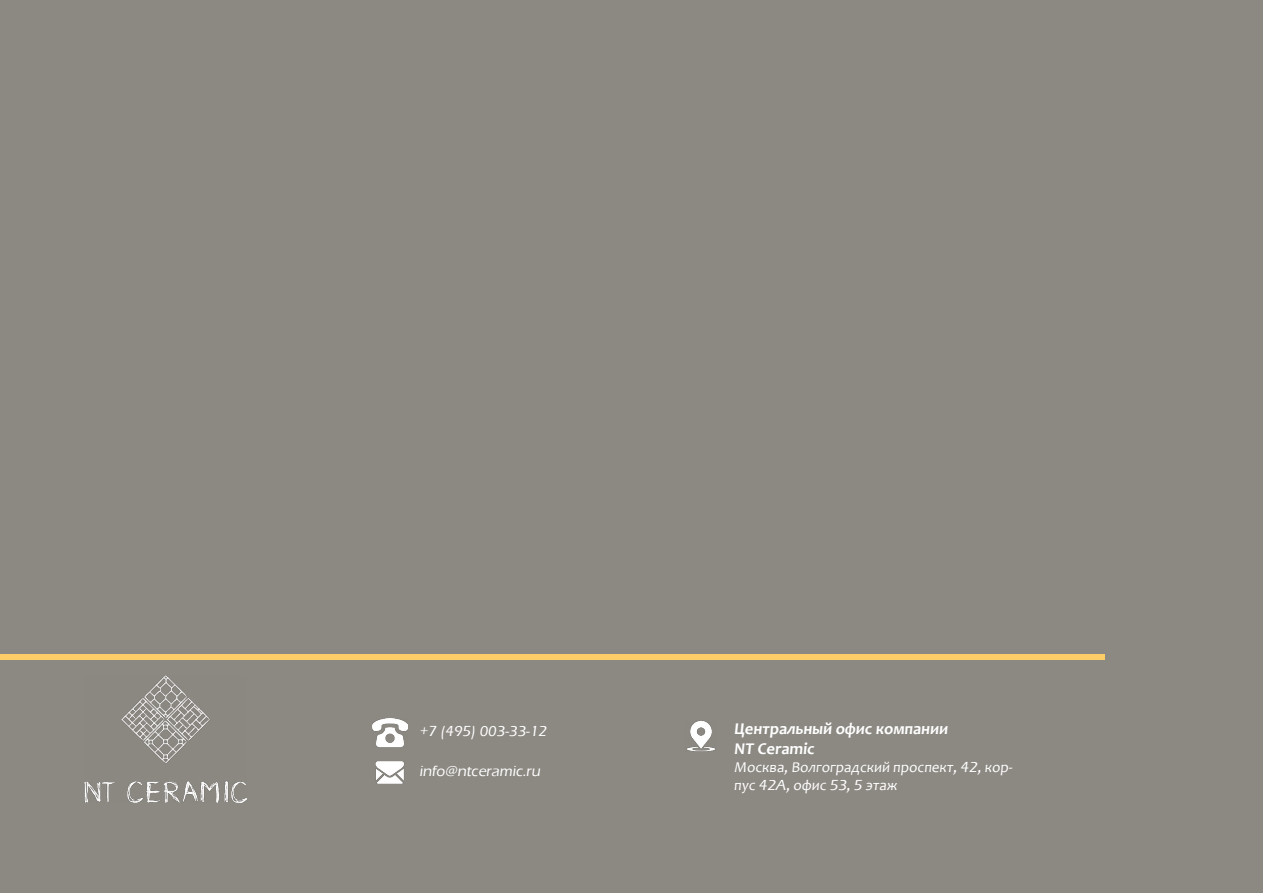
<style>
.page{position:relative;width:1263px;height:893px;background:#8c8983}
.page>*{position:absolute;margin:0;border:0;box-sizing:border-box;transform-origin:0 0}
.t1{font:700 16.5px/19.8px "Candara";color:#fff}
.t2{font:15px/18px "Candara";color:#fff}
.t3{font:500 15px "Eras ITC";color:#fff}
.s1{font-family:"Eras ITC";font-weight:500}
</style>
<div class="page">
<div style="left:0;top:655px;width:1104px;height:5px;background:#fdcd68"></div>
<img style="left:85px;top:675px;width:162px;height:128px">
<img style="left:687px;top:720px;width:28px;height:31px">
<img style="left:372px;top:719px;width:35px;height:29px">
<img style="left:375px;top:761px;width:29px;height:23px">
<p class="t3" style="left:419px;top:723px;width:130px">+7 (495) 003-33-12</p>
<p class="t3" style="left:419px;top:762px;width:124px">info@ntceramic.ru</p>
<p class="t1" style="left:734px;top:719px;width:217px">Центральный офис компании<br>NT Ceramic</p>
<p class="t2" style="left:734px;top:758px;width:282px">Москва, Волгоградский проспект, <span class="s1">42</span>, кор&shy;пус <span class="s1">42A</span>, офис <span class="s1">53</span>, <span class="s1">5</span> этаж</p>
</div>
